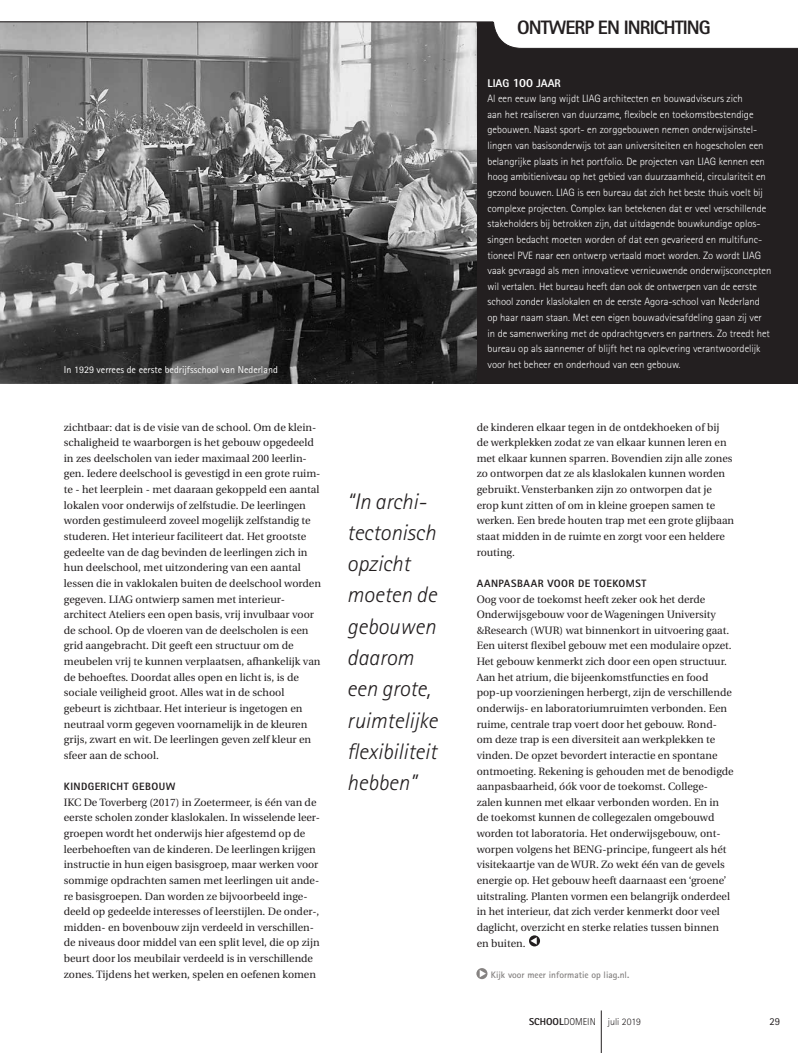
<style>
.page{position:relative;width:798px;height:1053px;background:#fff}
.page>*{position:absolute;margin:0;border:0;box-sizing:border-box;transform-origin:0 0}
.t1{font:italic 300 22.5px/31.2px "Rotis Sans Serif";color:#231f20}
.t2{font:800 19.38px "Rotis Sans Serif";letter-spacing:-.05em;color:#231f20}
.t3{font:800 11.25px "Rotis Sans Serif";color:#fff}
.t4{font:10.62px/15.6px "Utopia";color:#231f20}
.t5{font:300 10.62px/15.6px "Rotis Sans Serif";color:#fff}
.t6{font:800 10.62px "Rotis Sans Serif";letter-spacing:.04em;color:#231f20}
.t7{font:10.62px "Rotis Sans Serif";color:#231f20}
.t8{font:10px "Rotis Sans Serif";color:#fff}
.t9{font:300 10px "Rotis Sans Serif";color:#231f20}
.t10{font:700 9.38px "Rotis Sans Serif";color:#868382}
.s1{font-size:12.5px}
.s2{font-weight:800}
</style>
<div class="page">
<hr style="left:600px;top:1010px;width:1px;height:42px;background:#231f20">
<div style="left:476px;top:22px;width:321px;height:361px;background:#231f20"></div>
<img style="left:0;top:23px;width:476px;height:360px">
<svg style="left:493px;top:22px;width:304px;height:27px"></svg>
<svg style="left:476px;top:968px;width:11px;height:11px"></svg>
<svg style="left:479px;top:969px;width:7px;height:8px"></svg>
<svg style="left:528px;top:935px;width:12px;height:11px"></svg>
<svg style="left:530px;top:937px;width:6px;height:7px"></svg>
<hr style="left:0;top:22px;width:493px;height:1px;background:#231f20">
<p class="t8" style="left:64px;top:364px;width:215px">In 1929 verrees de eerste bedrijfsschool van Nederland</p>
<p class="t4" style="left:64px;top:419px;width:259px">zichtbaar: dat is de visie van de school. Om de klein&shy;schaligheid te waarborgen is het gebouw opgedeeld in zes deelscholen van ieder maximaal 200 leerlin&shy;gen. Iedere deelschool is gevestigd in een grote ruim&shy;te - het leerplein - met daaraan gekoppeld een aantal lokalen voor onderwijs of zelfstudie. De leerlingen worden gestimuleerd zoveel mogelijk zelfstandig te studeren. Het interieur faciliteert dat. Het grootste gedeelte van de dag bevinden de leerlingen zich in hun deelschool, met uitzondering van een aantal lessen die in vaklokalen buiten de deelschool worden gegeven. LIAG ontwierp samen met interieur&shy;architect Ateliers een open basis, vrij invulbaar voor de school. Op de vloeren van de deelscholen is een grid aangebracht. Dit geeft een structuur om de meubelen vrij te kunnen verplaatsen, afhankelijk van de behoeftes. Doordat alles open en licht is, is de sociale veiligheid groot. Alles wat in de school gebeurt is zichtbaar. Het interieur is ingetogen en neutraal vorm gegeven voornamelijk in de kleuren grijs, zwart en wit. De leerlingen geven zelf kleur en sfeer aan de school.</p>
<p class="t6" style="left:64px;top:779px;width:113px">KINDGERICHT GEBOUW</p>
<p class="t4" style="left:64px;top:794px;width:257px">IKC De Toverberg (2017) in Zoetermeer, is één van de eerste scholen zonder klaslokalen. In wisselende leer&shy;groepen wordt het onderwijs hier afgestemd op de leerbehoeften van de kinderen. De leerlingen krijgen instructie in hun eigen basisgroep, maar werken voor sommige opdrachten samen met leerlingen uit ande&shy;re basisgroepen. Dan worden ze bijvoorbeeld inge&shy;deeld op gedeelde interesses of leerstijlen. De onder-, midden- en bovenbouw zijn verdeeld in verschillen&shy;de niveaus door middel van een split level, die op zijn beurt door los meubilair verdeeld is in verschillende zones. Tijdens het werken, spelen en oefenen komen</p>
<h1 class="t1" style="left:347px;top:486px;width:92px">“In archi&shy;tectonisch opzicht moeten de gebouwen daarom een grote, ruimtelijke flexibiliteit hebben”</h1>
<h2 class="t2" style="left:517px;top:15px;width:195px">ONTWERP EN INRICHTING</h2>
<p class="t3" style="left:487px;top:76px;width:75px">LIAG <span class="s1">100</span> JAAR</p>
<p class="t5" style="left:487px;top:91px;width:285px">Al een eeuw lang wijdt LIAG architecten en bouwadviseurs zich<br>aan het realiseren van duurzame, flexibele en toekomstbestendige gebouwen. Naast sport- en zorggebouwen nemen onderwijsinstel&shy;lingen van basisonderwijs tot aan universiteiten en hogescholen een belangrijke plaats in het portfolio. De projecten van LIAG kennen een hoog ambitieniveau op het gebied van duurzaamheid, circulariteit en gezond bouwen. LIAG is een bureau dat zich het beste thuis voelt bij complexe projecten. Complex kan betekenen dat er veel verschillende stakeholders bij betrokken zijn, dat uitdagende bouwkundige oplos&shy;singen bedacht moeten worden of dat een gevarieerd en multifunc&shy;tioneel PVE naar een ontwerp vertaald moet worden. Zo wordt LIAG vaak gevraagd als men innovatieve vernieuwende onderwijsconcepten wil vertalen. Het bureau heeft dan ook de ontwerpen van de eerste school zonder klaslokalen en de eerste Agora-school van Nederland op haar naam staan. Met een eigen bouwadviesafdeling gaan zij ver in de samenwerking met de opdrachtgevers en partners. Zo treedt het bureau op als aannemer of blijft het na oplevering verantwoordelijk voor het beheer en onderhoud van een gebouw.</p>
<p class="t4" style="left:476px;top:419px;width:259px">de kinderen elkaar tegen in de ontdekhoeken of bij<br>de werkplekken zodat ze van elkaar kunnen leren en met elkaar kunnen sparren. Bovendien zijn alle zones zo ontworpen dat ze als klaslokalen kunnen worden gebruikt. Vensterbanken zijn zo ontworpen dat je erop kunt zitten of om in kleine groepen samen te werken. Een brede houten trap met een grote glijbaan staat midden in de ruimte en zorgt voor een heldere routing.</p>
<p class="t6" style="left:476px;top:576px;width:171px">AANPASBAAR VOOR DE TOEKOMST</p>
<p class="t4" style="left:476px;top:591px;width:258px">Oog voor de toekomst heeft zeker ook het derde Onderwijsgebouw voor de Wageningen University &amp;Research (WUR) wat binnenkort in uitvoering gaat.<br>Een uiterst flexibel gebouw met een modulaire opzet.<br>Het gebouw kenmerkt zich door een open structuur.<br>Aan het atrium, die bijeenkomstfuncties en food pop-up voorzieningen herbergt, zijn de verschillende onderwijs- en laboratoriumruimten verbonden. Een ruime, centrale trap voert door het gebouw. Rond&shy;om deze trap is een diversiteit aan werkplekken te vinden. De opzet bevordert interactie en spontane ontmoeting. Rekening is gehouden met de benodigde aanpasbaarheid, óók voor de toekomst. College&shy;zalen kunnen met elkaar verbonden worden. En in<br>de toekomst kunnen de collegezalen omgebouwd worden tot laboratoria. Het onderwijsgebouw, ont&shy;worpen volgens het BENG-principe, fungeert als hét visitekaartje van de WUR. Zo wekt één van de gevels energie op. Het gebouw heeft daarnaast een ‘groene’ uitstraling. Planten vormen een belangrijk onderdeel in het interieur, dat zich verder kenmerkt door veel daglicht, overzicht en sterke relaties tussen binnen<br>en buiten.</p>
<p class="t10" style="left:490px;top:968px;width:140px">Kijk voor meer informatie op liag.nl.</p>
<p class="t9" style="left:529px;top:1015px;width:113px"><span class="s2">SCHOOL</span>DOMEIN juli 2019</p>
<p class="t7" style="left:769px;top:1014px;width:12px">29</p>
</div>
